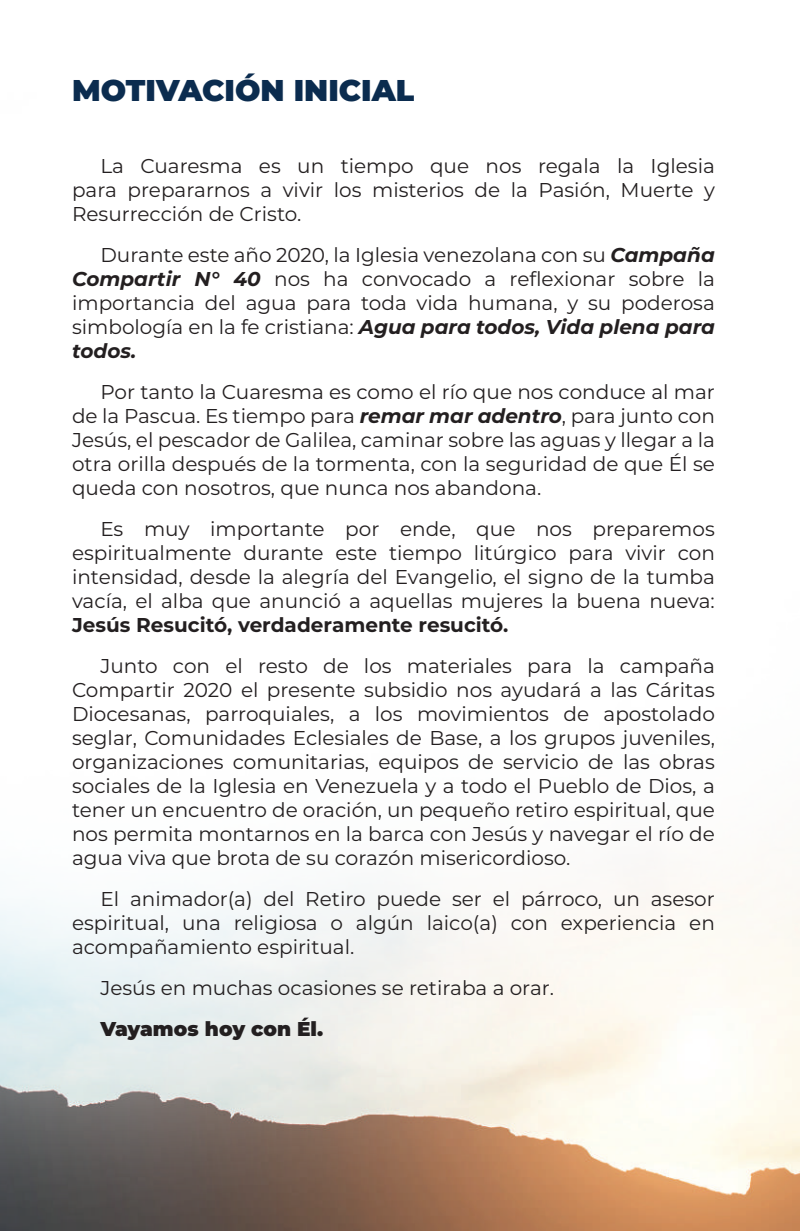
<style>
.page{position:relative;width:800px;height:1231px;background:#fff}
.page>*{position:absolute;margin:0;border:0;box-sizing:border-box;transform-origin:0 0}
.t1{font:900 30px "Montserrat";color:#0b2c4f}
.t2{font:20px/24px "Montserrat";color:#231f20;text-align:justify}
.t3{font:700 20px "Montserrat";color:#231f20}
.t4{font:900 20px "Montserrat";color:#231f20}
.s1{font-weight:700;font-style:italic}
</style>
<div class="page">
<img style="left:0;top:877px;width:799px;height:353px">
<h1 class="t1" style="left:72px;top:68px;width:344px">MOTIVACIÓN INICIAL</h1>
<p class="t2" style="left:72px;top:153px;width:644px;text-indent:28px">La Cuaresma es un tiempo que nos regala la Iglesia para prepararnos a vivir los misterios de la Pasión, Muerte y Resurrección de Cristo.</p>
<p class="t2" style="left:72px;top:242px;width:644px;text-indent:28px">Durante este año 2020, la Iglesia venezolana con su <span class="s1">Campaña Compartir N° 40</span> nos ha convocado a reflexionar sobre la importancia del agua para toda vida humana, y su poderosa simbología en la fe cristiana: <span class="s1">Agua para todos, Vida plena para todos.</span></p>
<p class="t2" style="left:72px;top:379px;width:644px;text-indent:28px">Por tanto la Cuaresma es como el río que nos conduce al mar de la Pascua. Es tiempo para <span class="s1">remar mar adentro</span>, para junto con Jesús, el pescador de Galilea, caminar sobre las aguas y llegar a la otra orilla después de la tormenta, con la seguridad de que Él se queda con nosotros, que nunca nos abandona.</p>
<p class="t2" style="left:72px;top:516px;width:644px;text-indent:28px">Es muy importante por ende, que nos preparemos espiritualmente durante este tiempo litúrgico para vivir con intensidad, desde la alegría del Evangelio, el signo de la tumba vacía, el alba que anunció a aquellas mujeres la buena nueva:</p>
<p class="t3" style="left:72px;top:610px;width:438px">Jesús Resucitó, verdaderamente resucitó.</p>
<p class="t2" style="left:72px;top:653px;width:644px;text-indent:28px">Junto con el resto de los materiales para la campaña Compartir 2020 el presente subsidio nos ayudará a las Cáritas Diocesanas, parroquiales, a los movimientos de apostolado seglar, Comunidades Eclesiales de Base, a los grupos juveniles, organizaciones comunitarias, equipos de servicio de las obras sociales de la Iglesia en Venezuela y a todo el Pueblo de Dios, a tener un encuentro de oración, un pequeño retiro espiritual, que nos permita montarnos en la barca con Jesús y navegar el río de agua viva que brota de su corazón misericordioso.</p>
<p class="t2" style="left:72px;top:886px;width:644px;text-indent:28px">El animador(a) del Retiro puede ser el párroco, un asesor espiritual, una religiosa o algún laico(a) con experiencia en acompañamiento espiritual.</p>
<p class="t2" style="left:100px;top:975px;width:455px">Jesús en muchas ocasiones se retiraba a orar.</p>
<p class="t4" style="left:100px;top:1013px;width:224px">Vayamos hoy con Él.</p>
</div>
